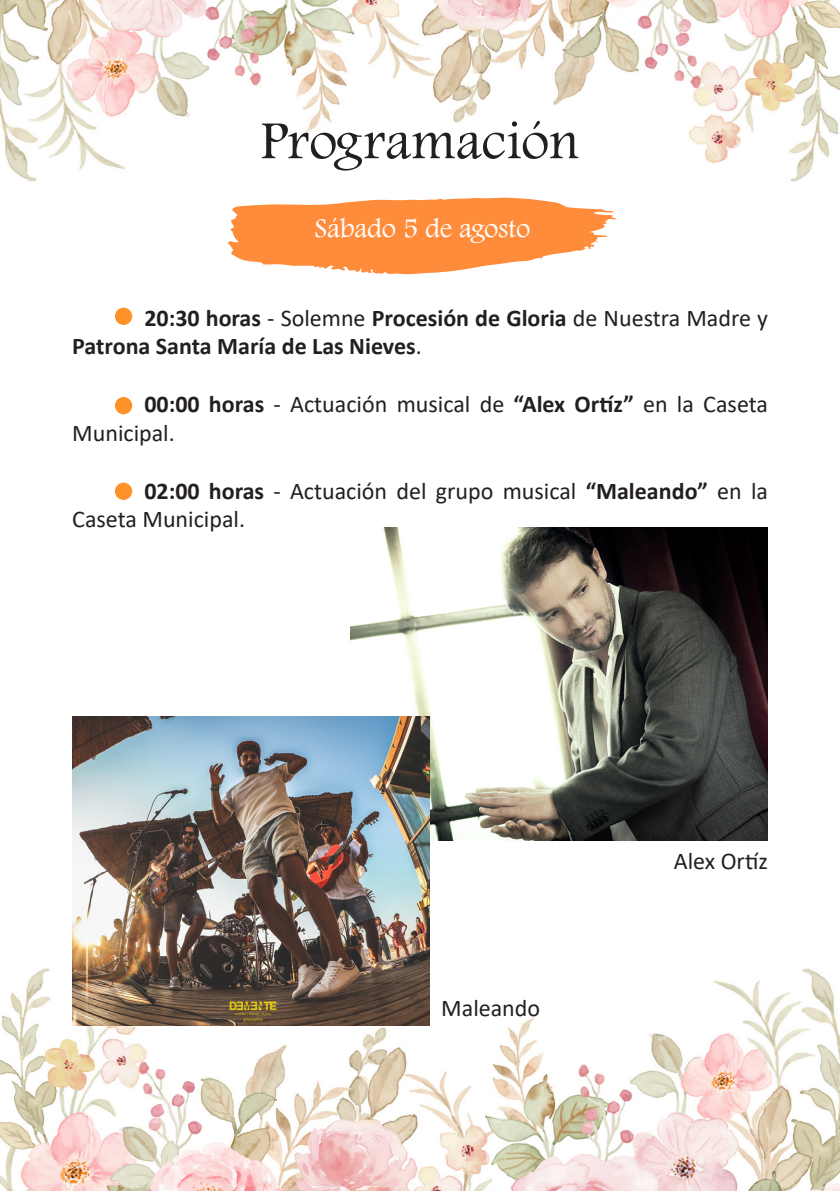
<style>
.page{position:relative;width:840px;height:1191px;background:#fff}
.page>*{position:absolute;margin:0;border:0;box-sizing:border-box;transform-origin:0 0}
.t1{font:55.4px "Footlight MT Light";color:#231f20}
.t2{font:28px "Footlight MT Light";color:#fff}
.texto{font:24px/28.8px "Calibri";color:#231f20}
.texto-2{font:700 24px/28.8px "Calibri";color:#231f20}
.s1{font-weight:400}
.s2{font-weight:700}
</style>
<div class="page">
<img style="left:0;top:0;width:839px;height:182px">
<img style="left:0;top:959px;width:839px;height:232px">
<div style="left:256px;top:115px;width:326px;height:60px;background:#fff"></div>
<svg style="left:228px;top:197px;width:388px;height:78px"></svg>
<img style="left:350px;top:528px;width:417px;height:312px">
<img style="left:72px;top:716px;width:357px;height:309px">
<div style="left:115px;top:308px;width:17px;height:17px;background:#ff9129;border-radius:50%"></div>
<div style="left:115px;top:397px;width:17px;height:17px;background:#ff9129;border-radius:50%"></div>
<div style="left:115px;top:482px;width:17px;height:18px;background:#ff9129;border-radius:50%"></div>
<h1 class="t1" style="left:260px;top:108px;width:320px">Programación</h1>
<p class="t2" style="left:314px;top:212px;width:217px">Sábado 5 de agosto</p>
<p class="texto-2" style="left:72px;top:303px;width:697px;text-indent:72px">20:30 horas <span class="s1">- Solemne</span> Procesión de Gloria <span class="s1">de Nuestra Madre y<br></span>Patrona Santa María de Las Nieves<span class="s1">.</span></p>
<p class="texto" style="left:72px;top:389px;width:697px;text-indent:72px"><span class="s2">00:00 horas</span> - Actuación musical de <span class="s2">“Alex Ortíz”</span> en la Caseta<br>Municipal.</p>
<p class="texto" style="left:72px;top:475px;width:697px;text-indent:72px"><span class="s2">02:00 horas</span> - Actuación del grupo musical <span class="s2">“Maleando”</span> en la<br>Caseta Municipal.</p>
<p class="texto" style="left:441px;top:993px;width:100px">Maleando</p>
<p class="texto" style="left:673px;top:845px;width:95px">Alex Ortíz</p>
</div>
